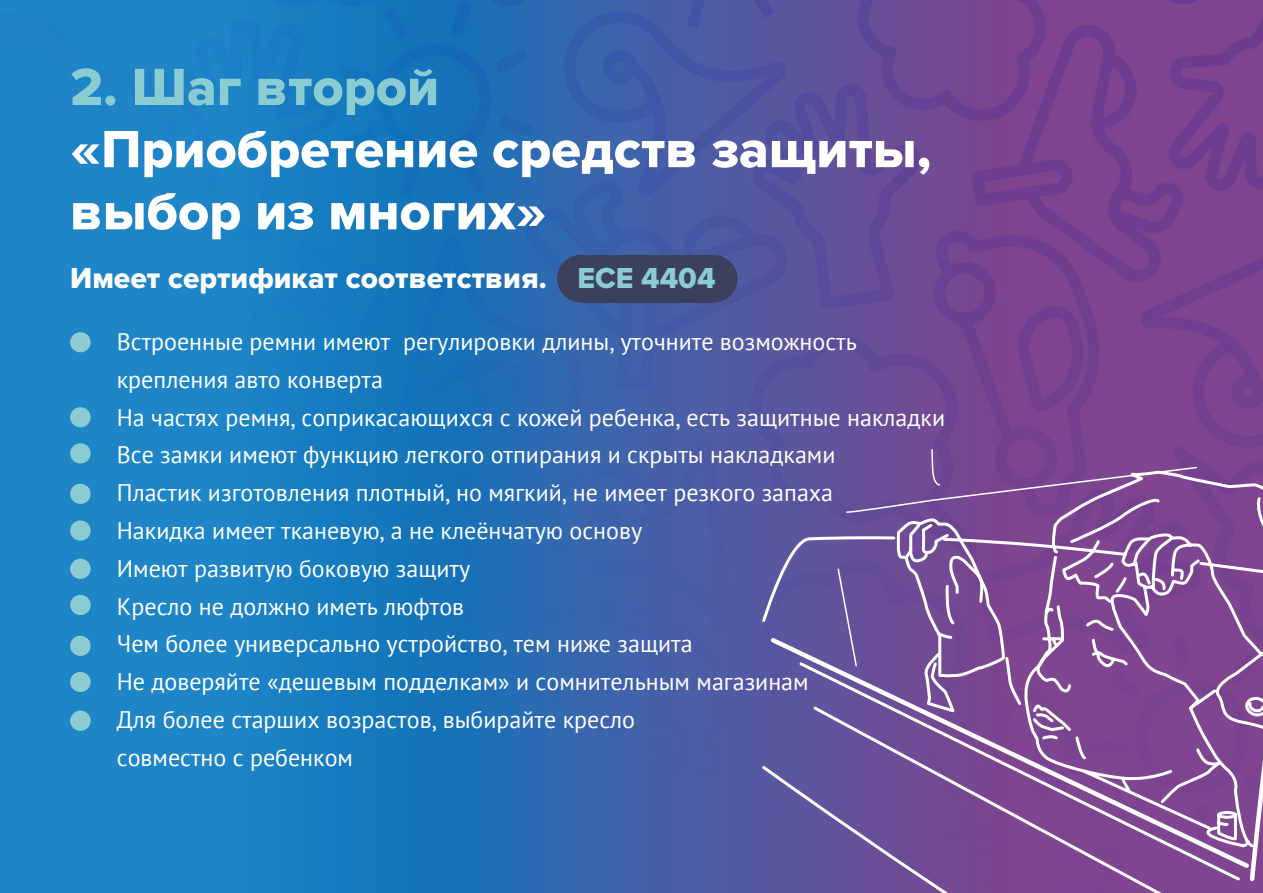
<style>
.page{position:relative;width:1263px;height:893px;background:#fff}
.page>*{position:absolute;margin:0;border:0;box-sizing:border-box;transform-origin:0 0}
.t1{font:54.3px/62.1px "Proxima Nova Extrabld";color:#fff}
.t2{font:54.3px "Proxima Nova Extrabld";color:#8accd1}
.t3{font:30px "Proxima Nova Extrabld";color:#fff}
.t4{font:24px/37.8px "PT Sans";color:#fff}
.s1{color:#8accd1}
</style>
<div class="page">
<img style="left:0;top:0;width:1263px;height:893px">
<div style="left:70px;top:520px;width:21px;height:21px;background:#8accd1;border-radius:50%"></div>
<div style="left:70px;top:332px;width:21px;height:20px;background:#8accd1;border-radius:50%"></div>
<div style="left:70px;top:484px;width:21px;height:20px;background:#8accd1;border-radius:50%"></div>
<div style="left:70px;top:443px;width:21px;height:20px;background:#8accd1;border-radius:50%"></div>
<div style="left:70px;top:595px;width:21px;height:20px;background:#8accd1;border-radius:50%"></div>
<div style="left:70px;top:672px;width:21px;height:20px;background:#8accd1;border-radius:50%"></div>
<div style="left:70px;top:711px;width:21px;height:20px;background:#8accd1;border-radius:50%"></div>
<div style="left:70px;top:407px;width:21px;height:20px;background:#8accd1;border-radius:50%"></div>
<div style="left:70px;top:559px;width:21px;height:20px;background:#8accd1;border-radius:50%"></div>
<div style="left:70px;top:636px;width:21px;height:20px;background:#8accd1;border-radius:50%"></div>
<div style="left:557px;top:255px;width:48px;height:47px;background:#3b405c;border-radius:50%"></div>
<div style="left:690px;top:255px;width:47px;height:47px;background:#3b405c;border-radius:50%"></div>
<div style="left:581px;top:255px;width:133px;height:47px;background:#3b405c"></div>
<svg style="left:767px;top:444px;width:496px;height:27px;background:#6e4a96"></svg>
<svg style="left:759px;top:471px;width:504px;height:422px;background:#7d599d"></svg>
<svg style="left:836px;top:448px;width:362px;height:219px;background:#82579c"></svg>
<h1 class="t2" style="left:70px;top:56px;width:370px">2. Шаг второй</h1>
<h1 class="t1" style="left:70px;top:119px;width:862px">«Приобретение средств защиты, выбор из многих»</h1>
<p class="t3" style="left:70px;top:261px;width:647px">Имеет сертификат соответствия. <span class="s1">ЕСЕ 4404</span></p>
<p class="t4" style="left:117px;top:322px;width:830px">Встроенные ремни имеют регулировки длины, уточните возможность крепления авто конверта<br>На частях ремня, соприкасающихся с кожей ребенка, есть защитные накладки Все замки имеют функцию легкого отпирания и скрыты накладками<br>Пластик изготовления плотный, но мягкий, не имеет резкого запаха<br>Накидка имеет тканевую, а не клеёнчатую основу<br>Имеют развитую боковую защиту<br>Кресло не должно иметь люфтов<br>Чем более универсально устройство, тем ниже защита<br>Не доверяйте «дешевым подделкам» и сомнительным магазинам<br>Для более старших возрастов, выбирайте кресло<br>совместно с ребенком</p>
</div>
